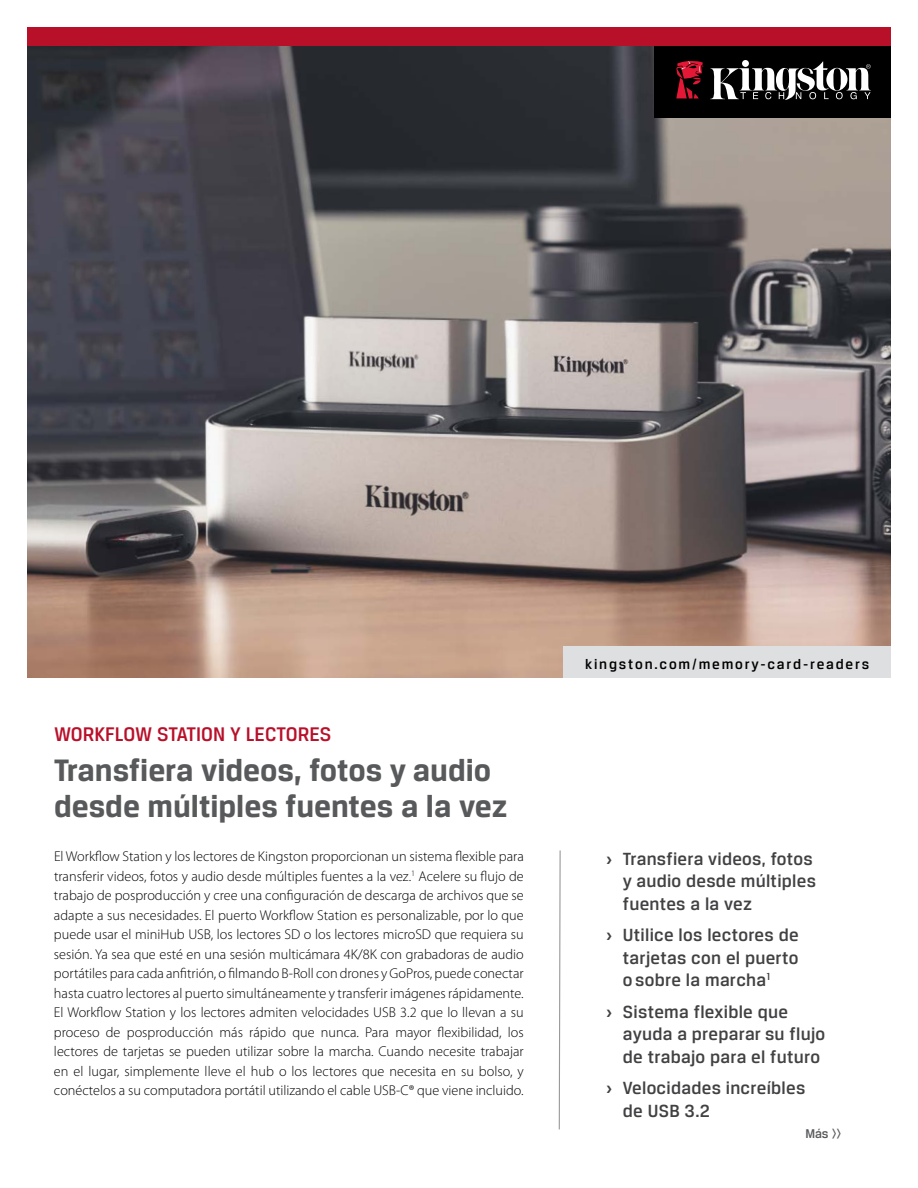
<style>
.page{position:relative;width:918px;height:1188px;background:#fff}
.page>*{position:absolute;margin:0;border:0;box-sizing:border-box;transform-origin:0 0}
.t1{font:700 33px/36px "Breuer Text";color:#58595b}
.t2{font:500 21px "Breuer Text";color:#b9102a}
.t3{font:500 18.75px/22.5px "Breuer Text";letter-spacing:.015em;color:#414042}
.t4{font:500 15px "Breuer Text";letter-spacing:.12em;color:#000}
.t5{font:300 14.25px/19.5px "Myriad Pro";color:#000;text-align:justify}
.t6{font:500 13.5px "Breuer Text";color:#58595b}
.s1{font-weight:700}
</style>
<div class="page">
<img style="left:27px;top:46px;width:864px;height:632px">
<div style="left:563px;top:646px;width:328px;height:32px;background:#dedfe0"></div>
<div style="left:27px;top:27px;width:864px;height:19px;background:#b9102a"></div>
<div style="left:655px;top:46px;width:236px;height:71px;background:#000"></div>
<svg style="left:710px;top:61px;width:161px;height:39px"></svg>
<svg style="left:676px;top:61px;width:28px;height:38px"></svg>
<svg style="left:558px;top:850px;width:3px;height:280px"></svg>
<h2 class="t2" style="left:54px;top:723px;width:279px">WORKFLOW STATION Y LECTORES</h2>
<h1 class="t1" style="left:54px;top:751px;width:455px">Transfiera videos, fotos y audio desde múltiples fuentes a la vez</h1>
<p class="t5" style="left:54px;top:847px;width:471px">El Workflow Station y los lectores de Kingston proporcionan un sistema flexible para transferir videos, fotos y audio desde múltiples fuentes a la vez.<sup>1</sup> Acelere su flujo de trabajo de posproducción y cree una configuración de descarga de archivos que se adapte a sus necesidades. El puerto Workflow Station es personalizable, por lo que puede usar el miniHub USB, los lectores SD o los lectores microSD que requiera su sesión. Ya sea que esté en una sesión multicámara 4K/8K con grabadoras de audio portátiles para cada anfitrión, o filmando B-Roll con drones y GoPros, puede conectar hasta cuatro lectores al puerto simultáneamente y transferir imágenes rápidamente.<br>El Workflow Station y los lectores admiten velocidades USB 3.2 que lo llevan a su proceso de posproducción más rápido que nunca. Para mayor flexibilidad, los lectores de tarjetas se pueden utilizar sobre la marcha. Cuando necesite trabajar en el lugar, simplemente lleve el hub o los lectores que necesita en su bolso, y conéctelos a su computadora portátil utilizando el cable USB-C® que viene incluido.</p>
<p class="t4" style="left:585px;top:655px;width:286px">kingston.com/memory-card-readers</p>
<h3 class="t3" style="left:623px;top:847px;width:195px;text-indent:-17px"><span class="s1">›</span> Transfiera videos, fotos y audio desde múltiples fuentes a la vez</h3>
<h3 class="t3" style="left:623px;top:923px;width:177px;text-align:justify;text-indent:-17px"><span class="s1">›</span> Utilice los lectores de tarjetas con el puerto o sobre la marcha<sup>1</sup></h3>
<h3 class="t3" style="left:623px;top:1000px;width:204px;text-indent:-17px"><span class="s1">›</span> Sistema flexible que ayuda a preparar su flujo de trabajo para el futuro</h3>
<h3 class="t3" style="left:623px;top:1076px;width:184px;text-indent:-17px"><span class="s1">›</span> Velocidades increíbles de USB 3.2</h3>
<p class="t6" style="left:805px;top:1126px;width:37px">Más &gt;&gt;</p>
</div>
